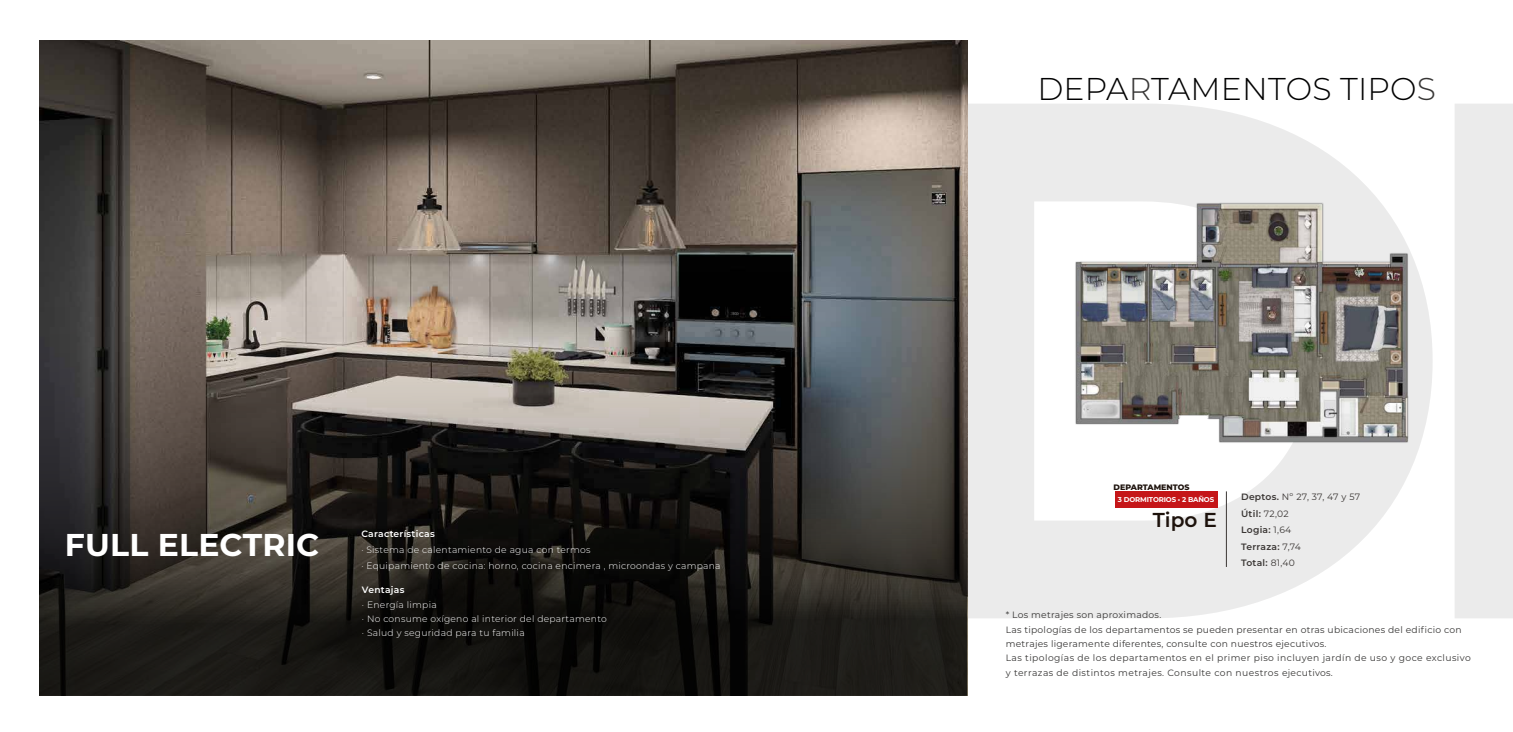
<style>
.page{position:relative;width:1513px;height:732px;background:#fff}
.page>*{position:absolute;margin:0;border:0;box-sizing:border-box;transform-origin:0 0}
.t1{font:300 31.5px "Montserrat";letter-spacing:.005em;color:#000001}
.t2{font:700 31.5px "Montserrat";letter-spacing:.005em;color:#fff}
.t3{font:600 20.12px "Montserrat";color:#1d120c}
.t4{font:9.19px/14.3px "Montserrat";letter-spacing:.03em;color:#383736}
.t5{font:300 9.19px/14.3px "Montserrat";letter-spacing:.03em;color:#fff}
.t6{font:600 9.19px/16.5px "Montserrat";letter-spacing:.03em;color:#3a3634}
.t7{font:600 9.19px "Montserrat";letter-spacing:.03em;color:#fff}
.t8{font:800 7.88px "Montserrat";color:#1d120c}
.t9{font:700 7px "Montserrat";letter-spacing:-.02em;color:#fff}
.s1{color:#383736}
.s2{font-weight:400}
</style>
<div class="page">
<img style="left:39px;top:40px;width:928px;height:232px">
<svg style="left:39px;top:272px;width:928px;height:424px;background:#403d39"></svg>
<img style="left:1075px;top:202px;width:334px;height:241px">
<hr style="left:1226px;top:491px;width:1px;height:76px;background:#3a3634">
<div style="left:1115px;top:491px;width:103px;height:17px;background:#c51618"></div>
<h1 class="t2" style="left:65px;top:521px;width:256px">FULL ELECTRIC</h1>
<p class="t7" style="left:361px;top:527px;width:75px">Características</p>
<p class="t5" style="left:361px;top:541px;width:361px;line-height:16.1px">· Sistema de calentamiento de agua con termos<br>· Equipamiento de cocina: horno, cocina encimera , microondas y campana</p>
<p class="t7" style="left:362px;top:583px;width:44px">Ventajas</p>
<p class="t5" style="left:362px;top:597px;width:246px">· Energía limpia<br>· No consume oxígeno al interior del departamento · Salud y seguridad para tu familia</p>
<h1 class="t1" style="left:1037px;top:68px;width:400px">DEPA<span class="s1">R</span>TAMENTOS TIPO<span class="s1">S</span></h1>
<p class="t8" style="left:1114px;top:481px;width:77px">DEPARTAMENTOS</p>
<p class="t9" style="left:1118px;top:494px;width:98px">3 DORMITORIOS • 2 BAÑOS</p>
<h2 class="t3" style="left:1153px;top:505px;width:66px">Tipo E</h2>
<p class="t6" style="left:1241px;top:488px;width:121px">Deptos. <span class="s2">Nº 27, 37, 47 y 57<br></span>Útil: <span class="s2">72,02<br></span>Logia: <span class="s2">1,64<br></span>Terraza: <span class="s2">7,74<br></span>Total: <span class="s2">81,40</span></p>
<p class="t4" style="left:1006px;top:607px;width:467px">* Los metrajes son aproximados.<br>Las tipologías de los departamentos se pueden presentar en otras ubicaciones del edificio con metrajes ligeramente diferentes, consulte con nuestros ejecutivos.<br>Las tipologías de los departamentos en el primer piso incluyen jardín de uso y goce exclusivo y terrazas de distintos metrajes. Consulte con nuestros ejecutivos.</p>
</div>
